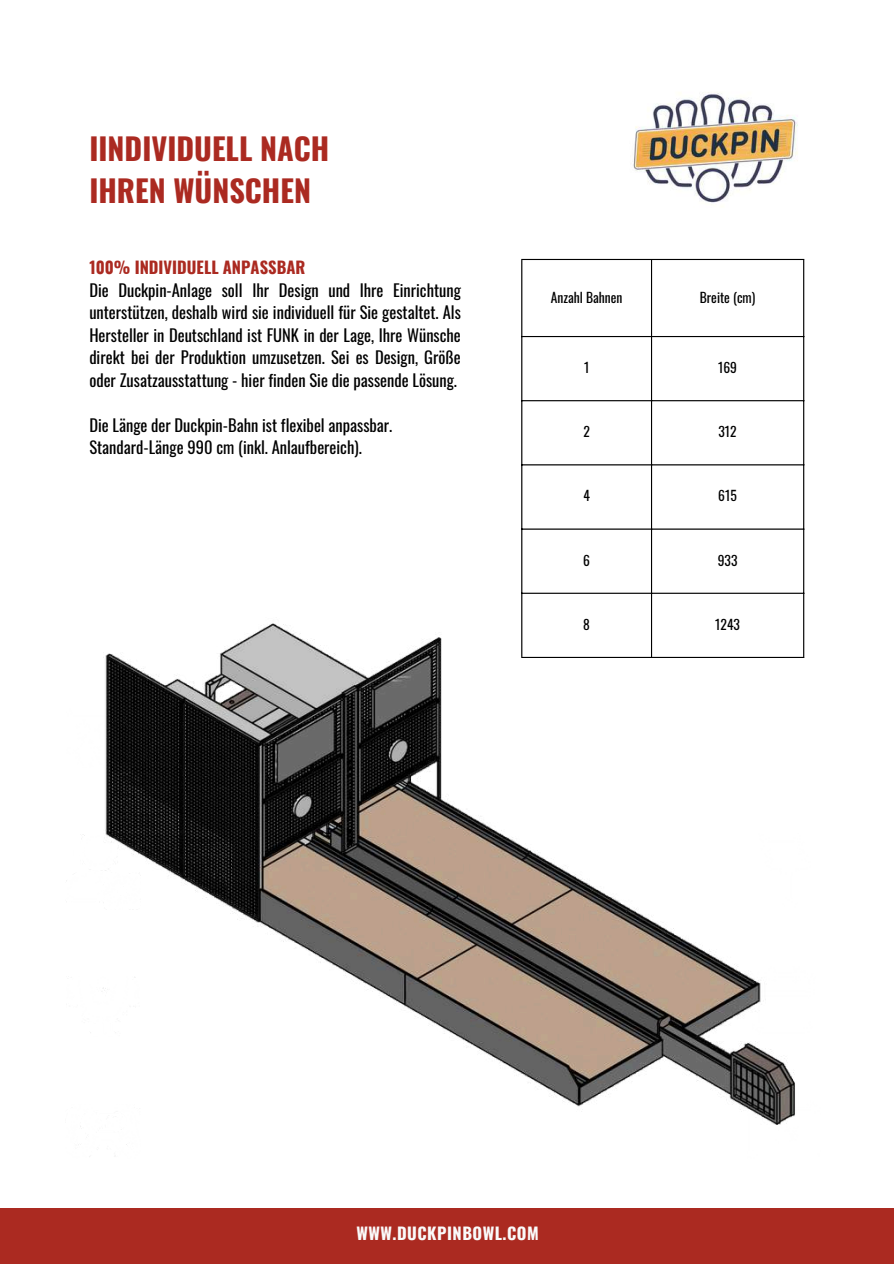
<style>
.page{position:relative;width:894px;height:1264px;background:#fff}
.page>*{position:absolute;margin:0;border:0;box-sizing:border-box;transform-origin:0 0}
.t1{font:700 30.3px/41.7px "Oswald";color:#ab2a21}
.t2{font:16.5px/22.5px "Oswald";color:#000;text-align:justify}
.t3{font:700 16.5px "Oswald";color:#ab2a21}
.t4{font:700 16.5px "Oswald";letter-spacing:.03em;color:#fafafa}
.t5{font:13.5px "Oswald";color:#000}
</style>
<div class="page">
<div style="left:0;top:1208px;width:893px;height:55px;background:#ab2a21"></div>
<img style="left:589px;top:92px;width:216px;height:180px">
<hr style="left:521px;top:260px;width:1px;height:397px;background:#000">
<hr style="left:650px;top:260px;width:2px;height:397px;background:#000">
<hr style="left:802px;top:260px;width:2px;height:397px;background:#000">
<hr style="left:521px;top:259px;width:283px;height:1px;background:#000">
<hr style="left:521px;top:336px;width:283px;height:1px;background:#000">
<hr style="left:521px;top:400px;width:283px;height:1px;background:#000">
<hr style="left:521px;top:464px;width:283px;height:1px;background:#000">
<hr style="left:521px;top:528px;width:283px;height:1px;background:#000">
<hr style="left:521px;top:592px;width:283px;height:2px;background:#000">
<hr style="left:521px;top:657px;width:283px;height:1px;background:#000">
<img style="left:90px;top:617px;width:710px;height:507px">
<h1 class="t1" style="left:89px;top:127px;width:241px">IINDIVIDUELL NACH<br>IHREN WÜNSCHEN</h1>
<p class="t3" style="left:89px;top:255px;width:217px">100% INDIVIDUELL ANPASSBAR</p>
<p class="t2" style="left:89px;top:278px;width:373px">Die Duckpin-Anlage soll Ihr Design und Ihre Einrichtung unterstützen, deshalb wird sie individuell für Sie gestaltet. Als Hersteller in Deutschland ist FUNK in der Lage, Ihre Wünsche direkt bei der Produktion umzusetzen. Sei es Design, Größe oder Zusatzausstattung - hier finden Sie die passende Lösung.</p>
<p class="t2" style="left:89px;top:413px;width:304px">Die Länge der Duckpin-Bahn ist flexibel anpassbar.<br>Standard-Länge 990 cm (inkl. Anlaufbereich).</p>
<p class="t5" style="left:550px;top:287px;width:73px">Anzahl Bahnen</p>
<p class="t5" style="left:699px;top:287px;width:57px">Breite (cm)</p>
<p class="t5" style="left:584px;top:357px;width:7px">1</p>
<p class="t5" style="left:718px;top:357px;width:20px">169</p>
<p class="t5" style="left:583px;top:421px;width:8px">2</p>
<p class="t5" style="left:718px;top:421px;width:20px">312</p>
<p class="t5" style="left:583px;top:485px;width:8px">4</p>
<p class="t5" style="left:718px;top:485px;width:20px">615</p>
<p class="t5" style="left:583px;top:549px;width:8px">6</p>
<p class="t5" style="left:717px;top:549px;width:21px">933</p>
<p class="t5" style="left:583px;top:613px;width:8px">8</p>
<p class="t5" style="left:715px;top:613px;width:26px">1243</p>
<p class="t4" style="left:356px;top:1220px;width:184px">WWW.DUCKPINBOWL.COM</p>
</div>
